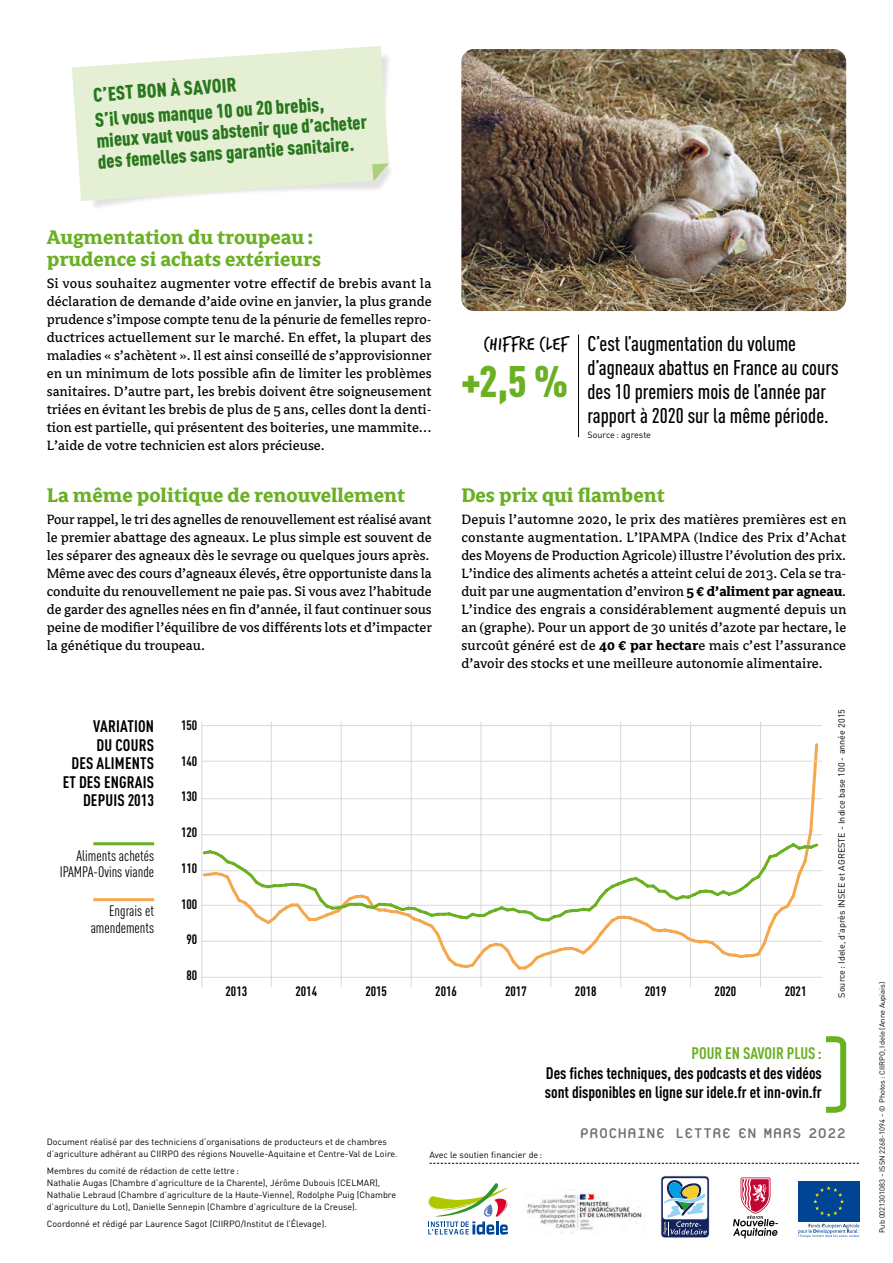
<style>
.page{position:relative;width:893px;height:1263px;background:#fff}
.page>*{position:absolute;margin:0;border:0;box-sizing:border-box;transform-origin:0 0}
.t1{font:900 condensed 43.5px "DIN Pro";color:#6ab023}
.t2{font:700 21.75px/21.8px "Avance";color:#6ab023}
.t3{font:500 condensed 21px/24px "DIN Pro";color:#000}
.t4{font:21px "Platelet";letter-spacing:-.01em;color:#707172}
.t5{font:900 condensed 19.5px/25.2px "DIN Pro";color:#2d8023}
.t6{font:19.5px "Trash Hand";letter-spacing:.04em;color:#000}
.t7{font:700 condensed 16.5px/18.6px "DIN Pro";color:#000}
.t8{font:700 condensed 16.5px "DIN Pro";color:#6ab023}
.t9{font:15px/18px "Avance";color:#000;text-align:justify}
.t10{font:condensed 15px/16.5px "DIN Pro";color:#000;text-align:right}
.t11{font:700 condensed 13.5px "DIN Pro";color:#000}
.t12{font:9px/12px "DIN Pro";color:#000}
.t13{font:7.5px "DIN Pro";color:#000}
.s1{font-weight:700}
.s2{font-size:8.25px}
</style>
<div class="page">
<svg style="left:733px;top:1177px;width:45px;height:61px"></svg>
<svg style="left:660px;top:1175px;width:50px;height:63px"></svg>
<svg style="left:429px;top:1163px;width:430px;height:1px"></svg>
<svg style="left:826px;top:1036px;width:21px;height:77px"></svg>
<svg style="left:427px;top:1183px;width:81px;height:52px"></svg>
<svg style="left:798px;top:1223px;width:62px;height:15px"></svg>
<div style="left:798px;top:1181px;width:61px;height:41px;background:#004494"></div>
<svg style="left:813px;top:1186px;width:31px;height:31px"></svg>
<img style="left:527px;top:1191px;width:115px;height:43px">
<svg style="left:72px;top:46px;width:317px;height:155px;background:#e7f0da"></svg>
<svg style="left:372px;top:163px;width:17px;height:18px"></svg>
<hr style="left:578px;top:334px;width:1px;height:103px;background:#000">
<img style="left:461px;top:49px;width:385px;height:262px">
<hr style="left:93px;top:842px;width:61px;height:3px;background:#6ab023">
<hr style="left:93px;top:898px;width:61px;height:3px;background:#f5a74d">
<hr style="left:202px;top:798px;width:620px;height:1px;background:#d9dad7">
<hr style="left:202px;top:834px;width:620px;height:1px;background:#d9dad7">
<hr style="left:202px;top:870px;width:620px;height:1px;background:#d9dad7">
<hr style="left:202px;top:905px;width:620px;height:1px;background:#d9dad7">
<hr style="left:202px;top:941px;width:620px;height:1px;background:#d9dad7">
<hr style="left:202px;top:977px;width:620px;height:1px;background:#d9dad7">
<hr style="left:760px;top:722px;width:1px;height:265px;background:#d9dad7">
<hr style="left:690px;top:722px;width:1px;height:265px;background:#d9dad7">
<hr style="left:620px;top:722px;width:1px;height:265px;background:#d9dad7">
<hr style="left:550px;top:722px;width:1px;height:265px;background:#d9dad7">
<hr style="left:481px;top:722px;width:1px;height:265px;background:#d9dad7">
<hr style="left:411px;top:722px;width:1px;height:265px;background:#d9dad7">
<hr style="left:341px;top:722px;width:1px;height:265px;background:#d9dad7">
<hr style="left:271px;top:722px;width:1px;height:265px;background:#d9dad7">
<hr style="left:201px;top:722px;width:1px;height:265px;background:#d9dad7">
<svg style="left:201px;top:741px;width:619px;height:231px"></svg>
<svg style="left:201px;top:840px;width:619px;height:84px"></svg>
<hr style="left:202px;top:761px;width:620px;height:1px;background:#d9dad7">
<hr style="left:202px;top:725px;width:620px;height:1px;background:#d9dad7">
<h3 class="t5" style="left:92px;top:82px;width:231px;rotate:-4deg">C’EST BON À SAVOIR<br>S’il vous manque 10 ou 20 brebis,</h3>
<h3 class="t5" style="left:96px;top:130px;width:273px;line-height:21px;rotate:-4deg">mieux vaut vous abstenir que d’acheter des femelles sans garantie sanitaire.</h3>
<h2 class="t2" style="left:47px;top:226px;width:276px">Augmentation du troupeau: prudence si achats extérieurs</h2>
<p class="t9" style="left:47px;top:275px;width:387px">Si vous souhaitez augmenter votre effectif de brebis avant la déclaration de demande d’aide ovine en janvier, la plus grande prudence s’impose compte tenu de la pénurie de femelles repro&shy;ductrices actuellement sur le marché. En effet, la plupart des maladies « s’achètent ». Il est ainsi conseillé de s’approvisionner en un minimum de lots possible afin de limiter les problèmes sanitaires. D’autre part, les brebis doivent être soigneusement triées en évitant les brebis de plus de 5 ans, celles dont la denti&shy;tion est partielle, qui présentent des boiteries, une mammite… L’aide de votre technicien est alors précieuse.</p>
<h2 class="t2" style="left:47px;top:484px;width:360px">La même politique de renouvellement</h2>
<p class="t9" style="left:47px;top:511px;width:387px;text-align:left">Pour rappel, le tri des agnelles de renouvellement est réalisé avant le premier abattage des agneaux. Le plus simple est souvent de les séparer des agneaux dès le sevrage ou quelques jours après.<br>Même avec des cours d’agneaux élevés, être opportuniste dans la conduite du renouvellement ne paie pas. Si vous avez l’habitude de garder des agnelles nées en fin d’année, il faut continuer sous peine de modifier l’équilibre de vos différents lots et d’impacter la génétique du troupeau.</p>
<h3 class="t6" style="left:484px;top:334px;width:86px">CHIFFRE CLEF</h3>
<h1 class="t1" style="left:461px;top:355px;width:109px">+2,5 %</h1>
<h3 class="t3" style="left:587px;top:329px;width:253px">C’est l’augmentation du volume d’agneaux abattus en France au cours des 10 premiers mois de l’année par rapport à 2020 sur la même période.</h3>
<p class="t12" style="left:587px;top:428px;width:65px">Source: agreste</p>
<h2 class="t2" style="left:461px;top:484px;width:205px">Des prix qui flambent</h2>
<p class="t9" style="left:461px;top:511px;width:387px">Depuis l’automne 2020, le prix des matières premières est en constante augmentation. L’IPAMPA (Indice des Prix d’Achat des Moyens de Production Agricole) illustre l’évolution des prix.<br>L’indice des aliments achetés a atteint celui de 2013. Cela se tra&shy;duit par une augmentation d’environ <span class="s1">5 € d’aliment par agneau</span>.<br>L’indice des engrais a considérablement augmenté depuis un an (graphe). Pour un apport de 30 unités d’azote par hectare, le surcoût généré est de <span class="s1">40 € par hectar</span>e mais c’est l’assurance d’avoir des stocks et une meilleure autonomie alimentaire.</p>
<p class="t7" style="left:63px;top:715px;width:93px;text-align:right">VARIATION<br>DU COURS<br>DES ALIMENTS<br>ET DES ENGRAIS<br>DEPUIS 2013</p>
<p class="t11" style="left:181px;top:715px;width:18px">150</p>
<p class="t11" style="left:181px;top:750px;width:18px">140</p>
<p class="t11" style="left:181px;top:786px;width:18px">130</p>
<p class="t11" style="left:181px;top:822px;width:18px">120</p>
<p class="t11" style="left:181px;top:858px;width:18px">110</p>
<p class="t11" style="left:181px;top:893px;width:18px">100</p>
<p class="t11" style="left:186px;top:929px;width:12px">90</p>
<p class="t11" style="left:186px;top:965px;width:12px">80</p>
<p class="t10" style="left:60px;top:847px;width:96px">Aliments achetés<br>IPAMPA-Ovins viande</p>
<p class="t10" style="left:91px;top:903px;width:65px">Engrais et amendements</p>
<p class="t11" style="left:226px;top:981px;width:23px">2013</p>
<p class="t11" style="left:295px;top:981px;width:23px">2014</p>
<p class="t11" style="left:365px;top:981px;width:23px">2015</p>
<p class="t11" style="left:435px;top:981px;width:23px">2016</p>
<p class="t11" style="left:505px;top:981px;width:23px">2017</p>
<p class="t11" style="left:575px;top:981px;width:23px">2018</p>
<p class="t11" style="left:645px;top:981px;width:23px">2019</p>
<p class="t11" style="left:715px;top:981px;width:23px">2020</p>
<p class="t11" style="left:785px;top:981px;width:23px">2021</p>
<p class="t12" style="left:835px;top:997px;width:290px;rotate:-90deg">Source: Idele, d'après INSEE et AGRESTE - Indice base 100 - année 2015</p>
<p class="t8" style="left:692px;top:1041px;width:132px">POUR EN SAVOIR PLUS :</p>
<p class="t7" style="left:545px;top:1062px;width:278px;line-height:19.5px">Des fiches techniques, des podcasts et des vidéos sont disponibles en ligne sur idele.fr et inn-ovin.fr</p>
<p class="t12" style="left:47px;top:1135px;width:352px">Document réalisé par des techniciens d’organisations de producteurs et de chambres d’agriculture adhérant au CIIRPO des régions Nouvelle-Aquitaine et Centre-Val de Loire.</p>
<p class="t12" style="left:47px;top:1165px;width:351px">Membres du comité de rédaction de cette lettre:<br>Nathalie Augas (Chambre d’agriculture de la Charente), Jérôme Dubouis (CELMAR), Nathalie Lebraud (Chambre d’agriculture de la Haute-Vienne), Rodolphe Puig (Chambre d’agriculture du Lot), Danielle Sennepin (Chambre d’agriculture de la Creuse).</p>
<p class="t12" style="left:47px;top:1218px;width:282px">Coordonné et rédigé par Laurence Sagot (CIIRPO/Institut de l’Élevage).</p>
<p class="t12" style="left:429px;top:1148px;width:114px">Avec le soutien financier de:</p>
<h3 class="t4" style="left:580px;top:1124px;width:268px">PROCHAINE LETTRE EN MARS 2022</h3>
<p class="t13" style="left:877px;top:1233px;width:253px;rotate:-90deg">Pub 0021301083 <span class="s2">-</span> ISSN 2268-1094 <span class="s2">-</span> © Photos : CIIRPO, Idele (Anne Aupiais)</p>
</div>
